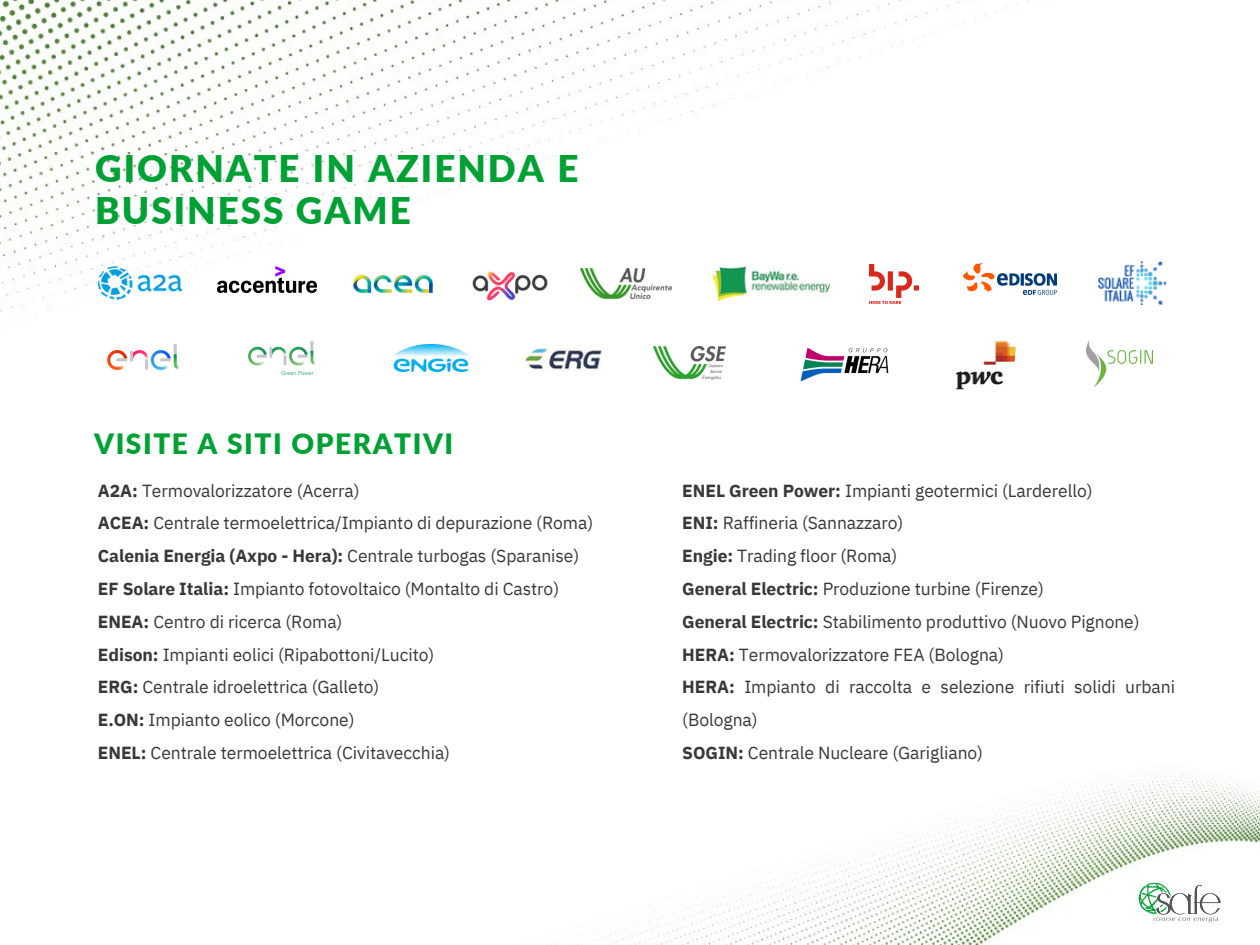
<style>
.page{position:relative;width:1260px;height:945px;background:#fff}
.page>*{position:absolute;margin:0;border:0;box-sizing:border-box;transform-origin:0 0}
.t1{font:900 36.75px/42px "Lato";letter-spacing:.055em;color:#00a134}
.t2{font:900 28px "Lato";letter-spacing:.055em;color:#00a134}
.t3{font:17.5px/32.9px "IBM Plex Sans";letter-spacing:-.005em;color:#383837}
.s1{font-weight:700}
</style>
<div class="page">
<img style="left:0;top:0;width:1260px;height:945px">
<svg style="left:1139px;top:883px;width:82px;height:40px"></svg>
<img style="left:956px;top:341px;width:61px;height:48px">
<img style="left:522px;top:344px;width:85px;height:28px">
<img style="left:711px;top:263px;width:121px;height:39px">
<img style="left:1086px;top:341px;width:66px;height:46px">
<img style="left:352px;top:272px;width:82px;height:24px">
<img style="left:95px;top:263px;width:90px;height:40px">
<img style="left:964px;top:263px;width:93px;height:32px">
<img style="left:391px;top:345px;width:79px;height:26px">
<img style="left:800px;top:347px;width:88px;height:34px">
<img style="left:249px;top:341px;width:67px;height:33px">
<img style="left:653px;top:347px;width:72px;height:33px">
<img style="left:581px;top:269px;width:90px;height:30px">
<img style="left:218px;top:266px;width:98px;height:26px">
<img style="left:870px;top:264px;width:48px;height:39px">
<img style="left:107px;top:334px;width:72px;height:41px">
<img style="left:1098px;top:261px;width:67px;height:43px">
<img style="left:467px;top:270px;width:86px;height:32px">
<p class="t1" style="left:95px;top:147px;width:485px">GIORNATE IN AZIENDA E<br>BUSINESS GAME</p>
<p class="t2" style="left:94px;top:426px;width:360px">VISITE A SITI OPERATIVI</p>
<p class="t3" style="left:98px;top:474px;width:263px"><span class="s1">A2A:</span> Termovalorizzatore (Acerra)</p>
<p class="t3" style="left:98px;top:506px;width:497px"><span class="s1">ACEA:</span> Centrale termoelettrica/Impianto di depurazione (Roma)<br><span class="s1">Calenia Energia (Axpo - Hera):</span> Centrale turbogas (Sparanise)<br><span class="s1">EF Solare Italia:</span> Impianto fotovoltaico (Montalto di Castro)<br><span class="s1">ENEA:</span> Centro di ricerca (Roma)</p>
<p class="t3" style="left:98px;top:638px;width:338px"><span class="s1">Edison:</span> Impianti eolici (Ripabottoni/Lucito)</p>
<p class="t3" style="left:98px;top:670px;width:283px"><span class="s1">ERG:</span> Centrale idroelettrica (Galleto)</p>
<p class="t3" style="left:98px;top:703px;width:258px"><span class="s1">E.ON:</span> Impianto eolico (Morcone)</p>
<p class="t3" style="left:98px;top:736px;width:354px"><span class="s1">ENEL:</span> Centrale termoelettrica (Civitavecchia)</p>
<p class="t3" style="left:682px;top:474px;width:412px"><span class="s1">ENEL Green Power:</span> Impianti geotermici (Larderello)</p>
<p class="t3" style="left:682px;top:506px;width:223px"><span class="s1">ENI:</span> Raffineria (Sannazzaro)</p>
<p class="t3" style="left:682px;top:539px;width:217px"><span class="s1">Engie:</span> Trading floor (Roma)</p>
<h2 class="t3" style="left:682px;top:572px;width:363px"><span class="s1">General Electric:</span> Produzione turbine (Firenze)</h2>
<p class="t3" style="left:682px;top:605px;width:459px"><span class="s1">General Electric:</span> Stabilimento produttivo (Nuovo Pignone)</p>
<p class="t3" style="left:682px;top:638px;width:323px"><span class="s1">HERA:</span> Termovalorizzatore FEA (Bologna)</p>
<p class="t3" style="left:682px;top:670px;width:494px"><span class="s1">HERA:</span> Impianto di raccolta e selezione rifiuti solidi urbani (Bologna)</p>
<p class="t3" style="left:682px;top:736px;width:302px"><span class="s1">SOGIN:</span> Centrale Nucleare (Garigliano)</p>
</div>
